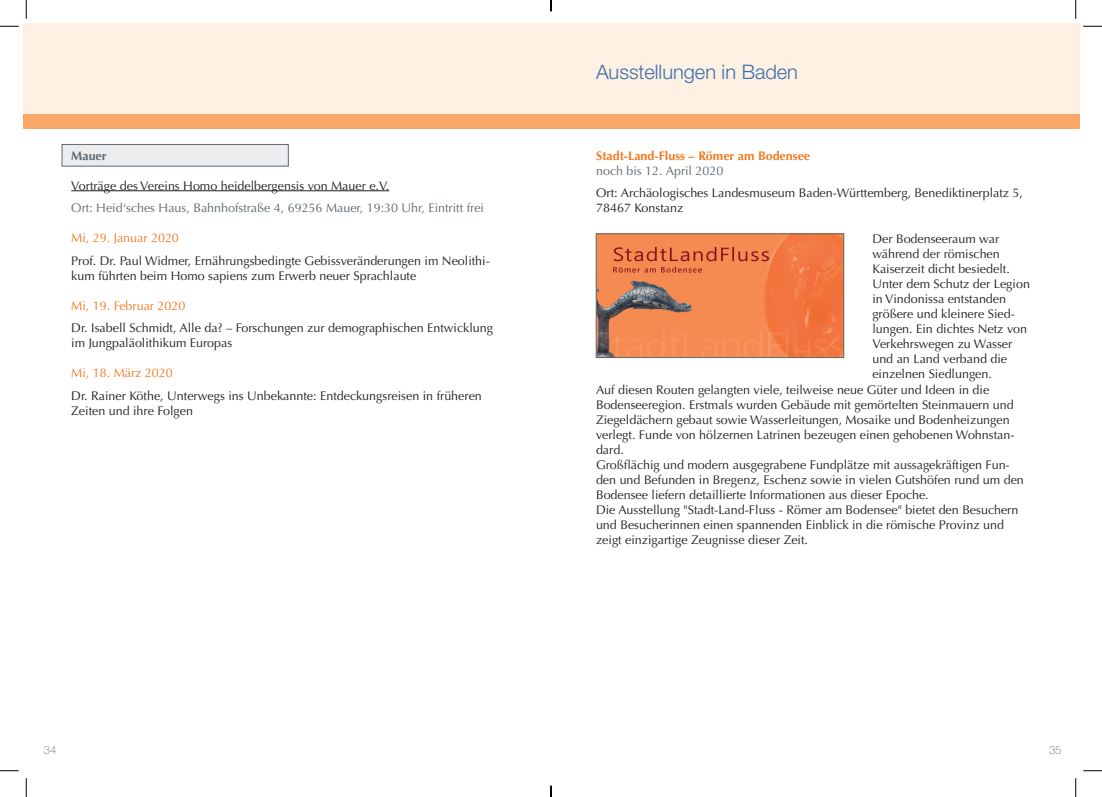
<style>
.page{position:relative;width:1102px;height:797px;background:#fff}
.page>*{position:absolute;margin:0;border:0;box-sizing:border-box;transform-origin:0 0}
.t1{font:300 20px "Helvetica Neue LT Std";color:#3970aa}
.t2{font:12.5px/15px "Optima LT Std";color:#231f20}
.t3{font:12.5px "Optima LT Std";color:#5f696f}
.t4{font:12.5px "Optima LT Std";color:#f47921}
.t5{font:700 12.5px "Optima LT Std";color:#f47921}
.t6{font:700 12.5px "Optima LT Std";color:#5f696f}
.t7{font:100 11.25px "Helvetica Neue LT Std";color:#5f696f}
</style>
<div class="page">
<div style="left:23px;top:23px;width:1056px;height:95px;background:#fef0e2"></div>
<div style="left:23px;top:115px;width:1056px;height:14px;background:#f9a766"></div>
<div style="left:62px;top:144px;width:226px;height:22px;background:#ebedef;border:1px solid #5f696f"></div>
<img style="left:598px;top:236px;width:243px;height:120px">
<div style="left:596px;top:234px;width:247px;height:124px;border:1px solid #5f696f"></div>
<hr style="left:71px;top:190px;width:318px;height:1px;background:#231f20">
<svg style="left:0;top:25px;width:19px;height:2px"></svg>
<svg style="left:1083px;top:25px;width:18px;height:2px"></svg>
<svg style="left:0;top:770px;width:19px;height:1px"></svg>
<svg style="left:1083px;top:770px;width:18px;height:1px"></svg>
<svg style="left:25px;top:0;width:2px;height:19px"></svg>
<svg style="left:25px;top:778px;width:2px;height:19px"></svg>
<svg style="left:1075px;top:0;width:1px;height:19px"></svg>
<svg style="left:1075px;top:778px;width:1px;height:19px"></svg>
<svg style="left:550px;top:785px;width:1px;height:12px"></svg>
<p class="t6" style="left:71px;top:148px;width:37px">Mauer</p>
<p class="t2" style="left:71px;top:178px;width:319px">Vorträge des Vereins Homo heidelbergensis von Mauer e.V.</p>
<p class="t3" style="left:71px;top:200px;width:414px">Ort: Heid‘sches Haus, Bahnhofstraße 4, 69256 Mauer, 19:30 Uhr, Eintritt frei</p>
<p class="t4" style="left:71px;top:230px;width:109px">Mi, 29. Januar 2020</p>
<p class="t2" style="left:71px;top:253px;width:420px">Prof. Dr. Paul Widmer, Ernährungsbedingte Gebissveränderungen im Neolithi&shy;kum führten beim Homo sapiens zum Erwerb neuer Sprachlaute</p>
<p class="t4" style="left:71px;top:298px;width:116px">Mi, 19. Februar 2020</p>
<p class="t2" style="left:71px;top:320px;width:423px">Dr. Isabell Schmidt, Alle da? – Forschungen zur demographischen Entwicklung im Jungpaläolithikum Europas</p>
<p class="t4" style="left:71px;top:365px;width:103px">Mi, 18. März 2020</p>
<p class="t2" style="left:71px;top:388px;width:412px">Dr. Rainer Köthe, Unterwegs ins Unbekannte: Entdeckungsreisen in früheren<br>Zeiten und ihre Folgen</p>
<h1 class="t1" style="left:596px;top:60px;width:203px">Ausstellungen in Baden</h1>
<p class="t5" style="left:596px;top:148px;width:215px">Stadt-Land-Fluss – Römer am Bodensee</p>
<p class="t3" style="left:596px;top:163px;width:129px">noch bis 12. April 2020</p>
<p class="t2" style="left:596px;top:185px;width:428px">Ort: Archäologisches Landesmuseum Baden-Württemberg, Benediktinerplatz 5,<br>78467 Konstanz</p>
<p class="t2" style="left:872px;top:231px;width:128px">Der Bodenseeraum war</p>
<p class="t2" style="left:872px;top:246px;width:129px">während der römischen</p>
<p class="t2" style="left:872px;top:261px;width:139px">Kaiserzeit dicht besiedelt.</p>
<p class="t2" style="left:872px;top:276px;width:159px">Unter dem Schutz der Legion</p>
<p class="t2" style="left:872px;top:291px;width:135px">in Vindonissa entstanden</p>
<p class="t2" style="left:872px;top:306px;width:144px">größere und kleinere Sied-</p>
<p class="t2" style="left:872px;top:321px;width:156px">lungen. Ein dichtes Netz von</p>
<p class="t2" style="left:872px;top:336px;width:141px">Verkehrswegen zu Wasser</p>
<p class="t2" style="left:872px;top:351px;width:136px">und an Land verband die</p>
<p class="t2" style="left:872px;top:366px;width:121px">einzelnen Siedlungen.</p>
<p class="t2" style="left:596px;top:382px;width:395px">Auf diesen Routen gelangten viele, teilweise neue Güter und Ideen in die</p>
<p class="t2" style="left:596px;top:397px;width:419px">Bodenseeregion. Erstmals wurden Gebäude mit gemörtelten Steinmauern und</p>
<p class="t2" style="left:596px;top:412px;width:415px">Ziegeldächern gebaut sowie Wasserleitungen, Mosaike und Bodenheizungen</p>
<p class="t2" style="left:596px;top:427px;width:420px">verlegt. Funde von hölzernen Latrinen bezeugen einen gehobenen Wohnstan-</p>
<p class="t2" style="left:596px;top:442px;width:29px">dard.</p>
<p class="t2" style="left:596px;top:457px;width:415px">Großflächig und modern ausgegrabene Fundplätze mit aussagekräftigen Fun-</p>
<p class="t2" style="left:596px;top:472px;width:429px">den und Befunden in Bregenz, Eschenz sowie in vielen Gutshöfen rund um den</p>
<p class="t2" style="left:596px;top:487px;width:334px">Bodensee liefern detaillierte Informationen aus dieser Epoche.</p>
<p class="t2" style="left:596px;top:502px;width:424px">Die Ausstellung "Stadt-Land-Fluss - Römer am Bodensee" bietet den Besuchern</p>
<p class="t2" style="left:596px;top:517px;width:409px">und Besucherinnen einen spannenden Einblick in die römische Provinz und</p>
<p class="t2" style="left:596px;top:532px;width:213px">zeigt einzigartige Zeugnisse dieser Zeit.</p>
<p class="t7" style="left:44px;top:743px;width:14px">34</p>
<p class="t7" style="left:1048px;top:743px;width:14px">35</p>
</div>
